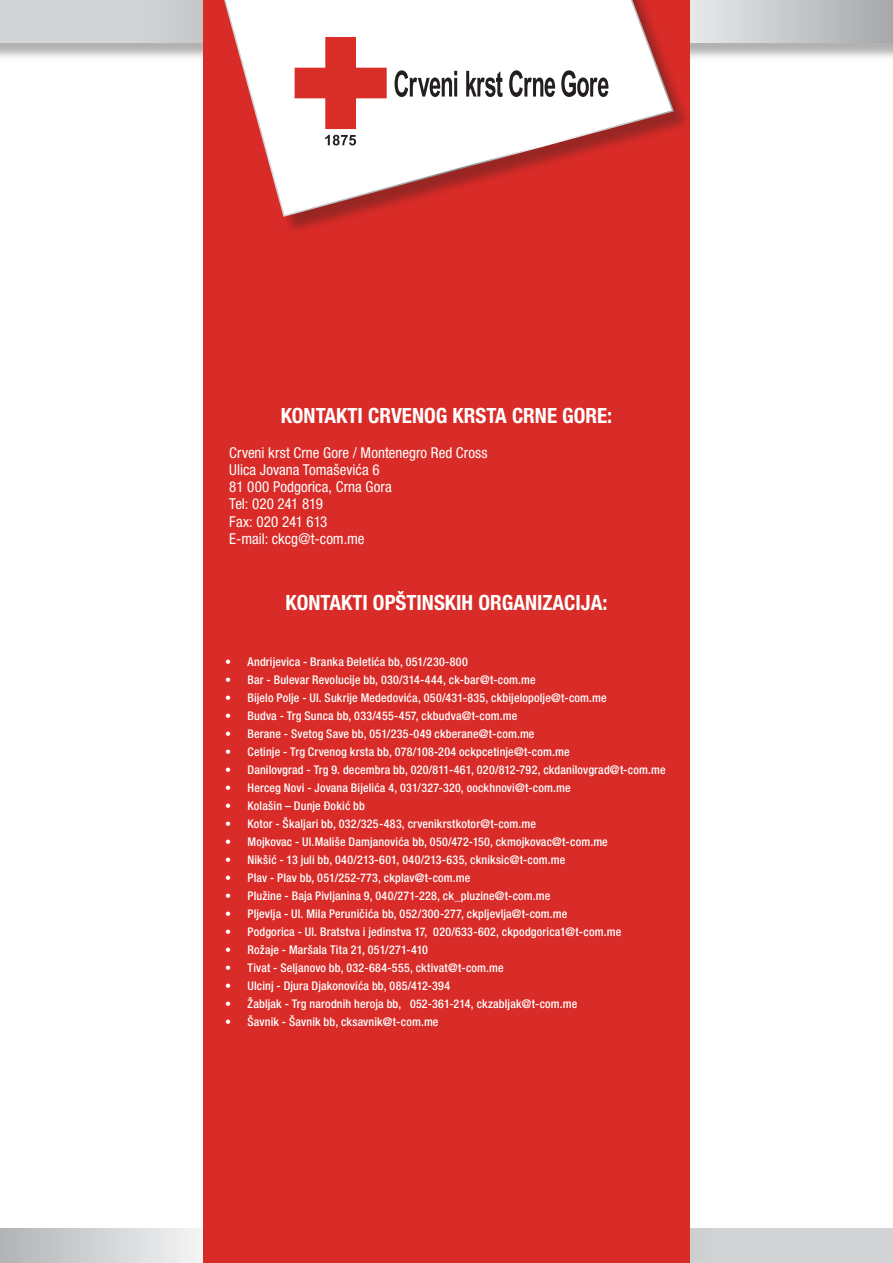
<style>
.page{position:relative;width:893px;height:1263px;background:#fff}
.page>*{position:absolute;margin:0;border:0;box-sizing:border-box;transform-origin:0 0}
.t1{font:700 condensed 21px "Helvetica Neue LT Pro";color:#fff}
.t2{font:condensed 15px/17.2px "Helvetica Neue LT Pro";color:#fff}
.t3{font:500 condensed 12px "Helvetica Neue LT Pro";letter-spacing:.015em;color:#fff}
</style>
<div class="page">
<div style="left:0;top:0;width:893px;height:62px;background:#231f20;opacity:.35"></div>
<svg style="left:0;top:0;width:893px;height:43px;background:#cbccce"></svg>
<svg style="left:0;top:1229px;width:893px;height:34px;background:#d2d3d5"></svg>
<div style="left:203px;top:0;width:487px;height:1263px;background:#d92b27"></div>
<div style="left:207px;top:0;width:485px;height:235px;background:#231f20;opacity:.35"></div>
<svg style="left:202px;top:0;width:473px;height:218px"></svg>
<svg style="left:395px;top:70px;width:108px;height:27px;background:#acabab"></svg>
<svg style="left:509px;top:70px;width:99px;height:27px;background:#aaa8a9"></svg>
<svg style="left:295px;top:37px;width:92px;height:92px"></svg>
<svg style="left:325px;top:135px;width:31px;height:10px"></svg>
<h1 class="t1" style="left:281px;top:403px;width:333px">KONTAKTI CRVENOG KRSTA CRNE GORE:</h1>
<p class="t2" style="left:229px;top:443px;width:260px">Crveni krst Crne Gore / Montenegro Red Cross<br>Ulica Jovana Tomaševića 6<br>81 000 Podgorica, Crna Gora<br>Tel: 020 241 819<br>Fax: 020 241 613<br>E-mail: ckcg@t-com.me</p>
<h1 class="t1" style="left:286px;top:590px;width:323px">KONTAKTI OPŠTINSKIH ORGANIZACIJA:</h1>
<p class="t3" style="left:225px;top:655px;width:244px">• Andrijevica - Branka Đeletića bb, 051/230-800</p>
<p class="t3" style="left:225px;top:673px;width:312px">• Bar - Bulevar Revolucije bb, 030/314-444, ck-bar@t-com.me</p>
<p class="t3" style="left:225px;top:691px;width:383px">• Bijelo Polje - Ul. Sukrije Mededovića, 050/431-835, ckbijelopolje@t-com.me</p>
<p class="t3" style="left:225px;top:709px;width:294px">• Budva - Trg Sunca bb, 033/455-457, ckbudva@t-com.me</p>
<p class="t3" style="left:225px;top:727px;width:311px">• Berane - Svetog Save bb, 051/235-049 ckberane@t-com.me</p>
<p class="t3" style="left:225px;top:745px;width:346px">• Cetinje - Trg Crvenog krsta bb, 078/108-204 ockpcetinje@t-com.me</p>
<p class="t3" style="left:225px;top:763px;width:442px">• Danilovgrad - Trg 9. decembra bb, 020/811-461, 020/812-792, ckdanilovgrad@t-com.me</p>
<p class="t3" style="left:225px;top:781px;width:347px">• Herceg Novi - Jovana Bijelića 4, 031/327-320, oockhnovi@t-com.me</p>
<p class="t3" style="left:225px;top:799px;width:141px">• Kolašin – Dunje Đokić bb</p>
<p class="t3" style="left:225px;top:817px;width:313px">• Kotor - Škaljari bb, 032/325-483, crvenikrstkotor@t-com.me</p>
<p class="t3" style="left:225px;top:835px;width:384px">• Mojkovac - Ul.Mališe Damjanovića bb, 050/472-150, ckmojkovac@t-com.me</p>
<p class="t3" style="left:225px;top:853px;width:342px">• Nikšić - 13 juli bb, 040/213-601, 040/213-635, ckniksic@t-com.me</p>
<p class="t3" style="left:225px;top:871px;width:247px">• Plav - Plav bb, 051/252-773, ckplav@t-com.me</p>
<p class="t3" style="left:225px;top:889px;width:327px">• Plužine - Baja Pivljanina 9, 040/271-228, ck_pluzine@t-com.me</p>
<p class="t3" style="left:225px;top:907px;width:344px">• Pljevlja - Ul. Mila Peruničića bb, 052/300-277, ckpljevlja@t-com.me</p>
<p class="t3" style="left:225px;top:925px;width:398px">• Podgorica - Ul. Bratstva i jedinstva 17, 020/633-602, ckpodgorica1@t-com.me</p>
<p class="t3" style="left:225px;top:943px;width:204px">• Rožaje - Maršala Tita 21, 051/271-410</p>
<p class="t3" style="left:225px;top:961px;width:280px">• Tivat - Seljanovo bb, 032-684-555, cktivat@t-com.me</p>
<p class="t3" style="left:225px;top:979px;width:227px">• Ulcinj - Djura Djakonovića bb, 085/412-394</p>
<p class="t3" style="left:225px;top:997px;width:354px">• Žabljak - Trg narodnih heroja bb, 052-361-214, ckzabljak@t-com.me</p>
<p class="t3" style="left:225px;top:1015px;width:215px">• Šavnik - Šavnik bb, cksavnik@t-com.me</p>
</div>
